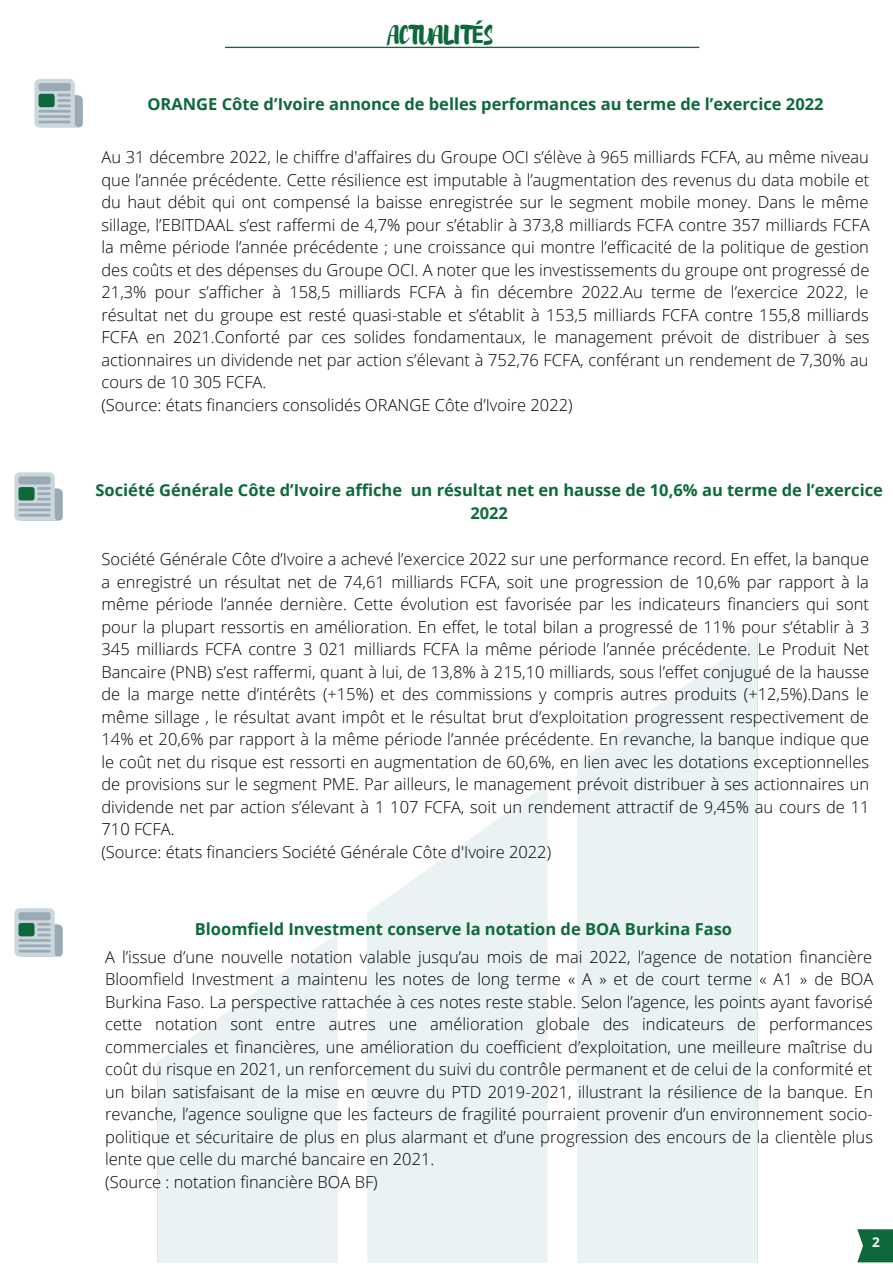
<style>
.page{position:relative;width:893px;height:1264px;background:#fff}
.page>*{position:absolute;margin:0;border:0;box-sizing:border-box;transform-origin:0 0}
.t1{font:24px "Brusher";letter-spacing:-.01em;color:#0d693a}
.t2{font:300 16.5px/22.5px "Open Sans";color:#000}
.t3{font:700 16.5px/22.5px "Open Sans";color:#0d693a;text-align:center}
.t4{font:700 13.5px "Open Sans";color:#fff}
.s1{font-family:"Noto Sans";font-weight:700}
</style>
<div class="page">
<svg style="left:225px;top:47px;width:474px;height:1px"></svg>
<svg style="left:857px;top:1229px;width:35px;height:33px"></svg>
<svg style="left:34px;top:79px;width:49px;height:48px;background:#bbc7cf"></svg>
<div style="left:38px;top:94px;width:17px;height:13px;background:#0d693a;border-radius:3px"></div>
<svg style="left:14px;top:472px;width:49px;height:48px;background:#bbc7cf"></svg>
<div style="left:18px;top:487px;width:17px;height:13px;background:#0d693a;border-radius:3px"></div>
<svg style="left:14px;top:908px;width:49px;height:48px;background:#bbc7cf"></svg>
<div style="left:18px;top:923px;width:17px;height:13px;background:#0d693a;border-radius:3px"></div>
<h1 class="t1" style="left:389px;top:19px;width:106px">ACTUALIT<span class="s1">É</span>S</h1>
<p class="t3" style="left:147px;top:92px;width:677px">ORANGE Côte d’Ivoire annonce de belles performances au terme de l’exercice 2022</p>
<p class="t2" style="left:101px;top:145px;width:769px">Au 31 décembre 2022, le chiffre d'affaires du Groupe OCI s’élève à 965 milliards FCFA, au même niveau que l’année précédente. Cette résilience est imputable à l’augmentation des revenus du data mobile et du haut débit qui ont compensé la baisse enregistrée sur le segment mobile money. Dans le même sillage, l’EBITDAAL s’est raffermi de 4,7% pour s’établir à 373,8 milliards FCFA contre 357 milliards FCFA la même période l’année précédente ; une croissance qui montre l’efficacité de la politique de gestion des coûts et des dépenses du Groupe OCI. A noter que les investissements du groupe ont progressé de 21,3% pour s’afficher à 158,5 milliards FCFA à fin décembre 2022.Au terme de l’exercice 2022, le résultat net du groupe est resté quasi-stable et s’établit à 153,5 milliards FCFA contre 155,8 milliards FCFA en 2021.Conforté par ces solides fondamentaux, le management prévoit de distribuer à ses actionnaires un dividende net par action s’élevant à 752,76 FCFA, conférant un rendement de 7,30% au cours de 10 305 FCFA.<br>(Source: états financiers consolidés ORANGE Côte d’Ivoire 2022)</p>
<p class="t3" style="left:95px;top:478px;width:789px">Société Générale Côte d’Ivoire affiche un résultat net en hausse de 10,6% au terme de l’exercice<br>2022</p>
<p class="t2" style="left:101px;top:547px;width:769px">Société Générale Côte d’Ivoire a achevé l’exercice 2022 sur une performance record. En effet, la banque a enregistré un résultat net de 74,61 milliards FCFA, soit une progression de 10,6% par rapport à la même période l’année dernière. Cette évolution est favorisée par les indicateurs financiers qui sont pour la plupart ressortis en amélioration. En effet, le total bilan a progressé de 11% pour s’établir à 3<br>345 milliards FCFA contre 3 021 milliards FCFA la même période l’année précédente. Le Produit Net Bancaire (PNB) s’est raffermi, quant à lui, de 13,8% à 215,10 milliards, sous l’effet conjugué de la hausse de la marge nette d’intérêts (+15%) et des commissions y compris autres produits (+12,5%).Dans le même sillage , le résultat avant impôt et le résultat brut d’exploitation progressent respectivement de 14% et 20,6% par rapport à la même période l’année précédente. En revanche, la banque indique que le coût net du risque est ressorti en augmentation de 60,6%, en lien avec les dotations exceptionnelles de provisions sur le segment PME. Par ailleurs, le management prévoit distribuer à ses actionnaires un dividende net par action s’élevant à 1 107 FCFA, soit un rendement attractif de 9,45% au cours de 11<br>710 FCFA.<br>(Source: états financiers Société Générale Côte d'Ivoire 2022)</p>
<p class="t3" style="left:195px;top:917px;width:538px">Bloomfield Investment conserve la notation de BOA Burkina Faso</p>
<p class="t2" style="left:105px;top:945px;width:769px">A l’issue d’une nouvelle notation valable jusqu’au mois de mai 2022, l’agence de notation financière Bloomfield Investment a maintenu les notes de long terme « A » et de court terme « A1 » de BOA Burkina Faso. La perspective rattachée à ces notes reste stable. Selon l’agence, les points ayant favorisé cette notation sont entre autres une amélioration globale des indicateurs de performances commerciales et financières, une amélioration du coefficient d’exploitation, une meilleure maîtrise du coût du risque en 2021, un renforcement du suivi du contrôle permanent et de celui de la conformité et un bilan satisfaisant de la mise en œuvre du PTD 2019-2021, illustrant la résilience de la banque. En revanche, l’agence souligne que les facteurs de fragilité pourraient provenir d’un environnement socio&shy;politique et sécuritaire de plus en plus alarmant et d’une progression des encours de la clientèle plus lente que celle du marché bancaire en 2021.<br>(Source : notation financière BOA BF)</p>
<p class="t4" style="left:872px;top:1232px;width:9px">2</p>
</div>
